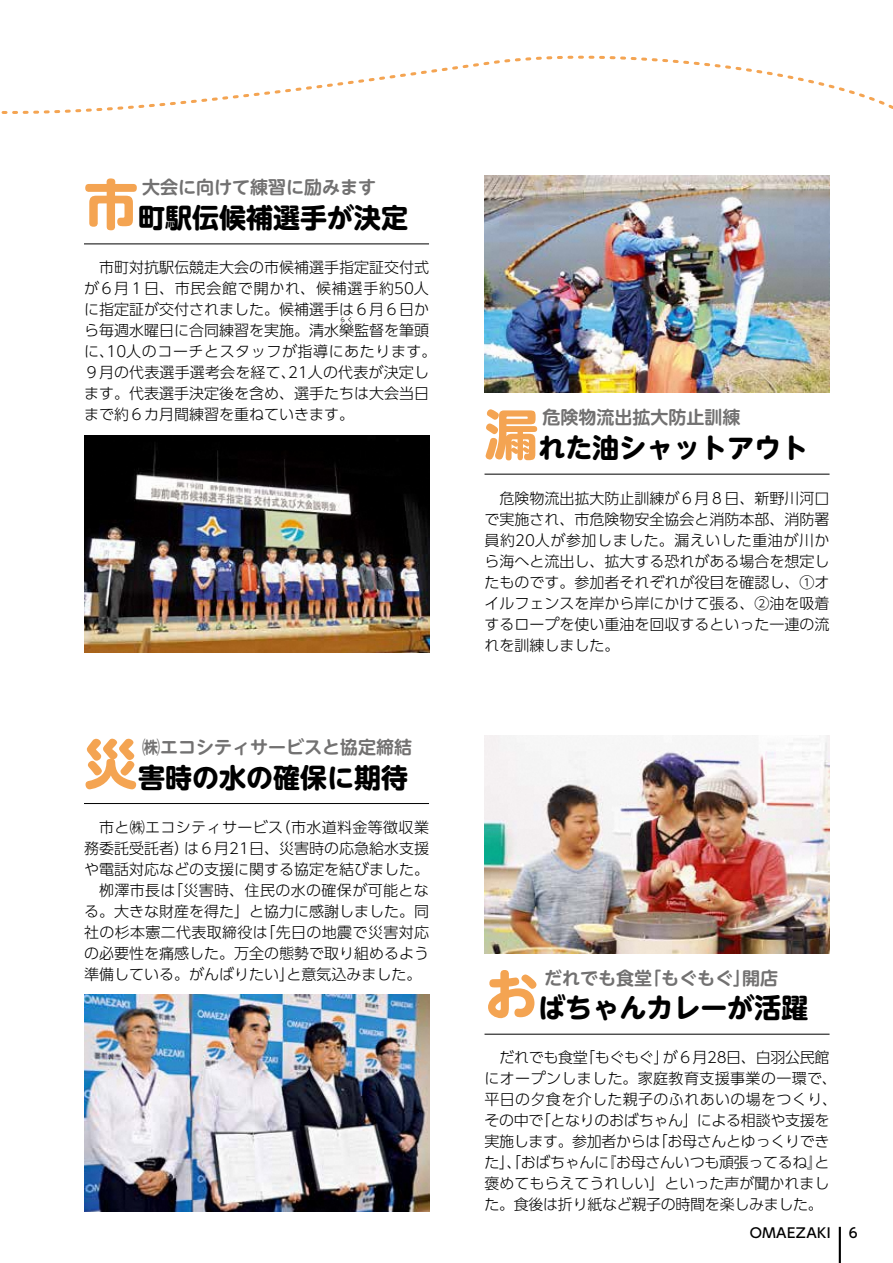
<style>
.page{position:relative;width:893px;height:1263px;background:#fff}
.page>*{position:absolute;margin:0;border:0;box-sizing:border-box;transform-origin:0 0}
.t1{font:700 27px "UD Shin M Go Pro";color:#000}
.t2{font:700 18px "UD Shin M Go Pro De";color:#727171}
.t3{font:300 15px/21px "UD Shin Go Pro";color:#000;text-align:justify}
.t4{font:300 15px/21px "UD Shin Go Pro";letter-spacing:-.02em;color:#000}
.t5{font:300 15px "UD Shin Go Pro";letter-spacing:.025em;color:#000}
.t6{font:500 13.5px "UD Shin Go Pro";letter-spacing:.035em;color:#000}
.t7{font:300 6px "UD Shin Go Pro";color:#000}
.s1{font-size:54px;color:#f4a452}
</style>
<div class="page">
<hr style="left:484px;top:474px;width:345px;height:1px;background:#000">
<hr style="left:84px;top:244px;width:345px;height:1px;background:#000">
<img style="left:84px;top:435px;width:345px;height:218px">
<img style="left:484px;top:175px;width:345px;height:218px">
<hr style="left:84px;top:803px;width:345px;height:1px;background:#000">
<img style="left:84px;top:994px;width:345px;height:217px">
<img style="left:484px;top:735px;width:345px;height:218px">
<hr style="left:484px;top:1034px;width:345px;height:1px;background:#000">
<hr style="left:839px;top:1227px;width:2px;height:36px;background:#000">
<svg style="left:1px;top:55px;width:892px;height:59px"></svg>
<h1 class="t1" style="left:84px;top:196px;width:325px"><span class="s1">市</span>町駅伝候補選手が決定</h1>
<p class="t2" style="left:142px;top:172px;width:235px">大会に向けて練習に励みます</p>
<p class="t3" style="left:84px;top:256px;width:346px;text-indent:15px">市町対抗駅伝競走大会の市候補選手指定証交付式が６月１日、市民会館で開かれ、候補選手約50人に指定証が交付されました。候補選手は６月６日から毎週水曜日に合同練習を実施。清水樂監督を筆頭</p>
<p class="t7" style="left:340px;top:315px;width:15px">らく</p>
<p class="t3" style="left:84px;top:340px;width:354px;text-align:left">に、10人のコーチとスタッフが指導にあたります。<br>９月の代表選手選考会を経て、21人の代表が決定します。代表選手決定後を含め、選手たちは大会当日まで約６カ月間練習を重ねていきます。</p>
<p class="t2" style="left:142px;top:732px;width:271px">㈱エコシティサービスと協定締結</p>
<h1 class="t1" style="left:84px;top:755px;width:325px"><span class="s1">災</span>害時の水の確保に期待</h1>
<p class="t2" style="left:543px;top:403px;width:199px">危険物流出拡大防止訓練</p>
<h1 class="t1" style="left:484px;top:426px;width:325px"><span class="s1">漏</span>れた油シャットアウト</h1>
<p class="t3" style="left:484px;top:487px;width:347px;text-indent:15px">危険物流出拡大防止訓練が６月８日、新野川河口で実施され、市危険物安全協会と消防本部、消防署員約20人が参加しました。漏えいした重油が川から海へと流出し、拡大する恐れがある場合を想定したものです。参加者それぞれが役目を確認し、①オイルフェンスを岸から岸にかけて張る、②油を吸着するロープを使い重油を回収するといった一連の流れを訓練しました。</p>
<p class="t5" style="left:99px;top:815px;width:331px">市と㈱エコシティサービス（市水道料金等徴収業</p>
<p class="t3" style="left:84px;top:837px;width:346px">務委託受託者）は６月21日、災害時の応急給水支援</p>
<p class="t3" style="left:84px;top:858px;width:346px">や電話対応などの支援に関する協定を結びました。</p>
<p class="t5" style="left:99px;top:878px;width:331px">栁澤市長は「災害時、住民の水の確保が可能とな</p>
<p class="t3" style="left:84px;top:900px;width:346px">る。大きな財産を得た」と協力に感謝しました。同</p>
<p class="t5" style="left:84px;top:920px;width:347px">社の杉本憲二代表取締役は「先日の地震で災害対応</p>
<p class="t3" style="left:84px;top:942px;width:346px">の必要性を痛感した。万全の態勢で取り組めるよう</p>
<p class="t3" style="left:84px;top:963px;width:339px">準備している。がんばりたい」と意気込みました。</p>
<h1 class="t1" style="left:484px;top:986px;width:325px"><span class="s1">お</span>ばちゃんカレーが活躍</h1>
<p class="t4" style="left:484px;top:1046px;width:354px;text-indent:15px">だれでも食堂「もぐもぐ」が６月28日、白羽公民館にオープンしました。家庭教育支援事業の一環で、平日の夕食を介した親子のふれあいの場をつくり、その中で「となりのおばちゃん」による相談や支援を実施します。参加者からは「お母さんとゆっくりできた」、「おばちゃんに『お母さんいつも頑張ってるね』と褒めてもらえてうれしい」といった声が聞かれました。食後は折り紙など親子の時間を楽しみました。</p>
<p class="t2" style="left:544px;top:963px;width:235px">だれでも食堂「もぐもぐ」開店</p>
<p class="t6" style="left:750px;top:1221px;width:83px">OMAEZAKI</p>
<p class="t6" style="left:849px;top:1221px;width:10px">6</p>
</div>
